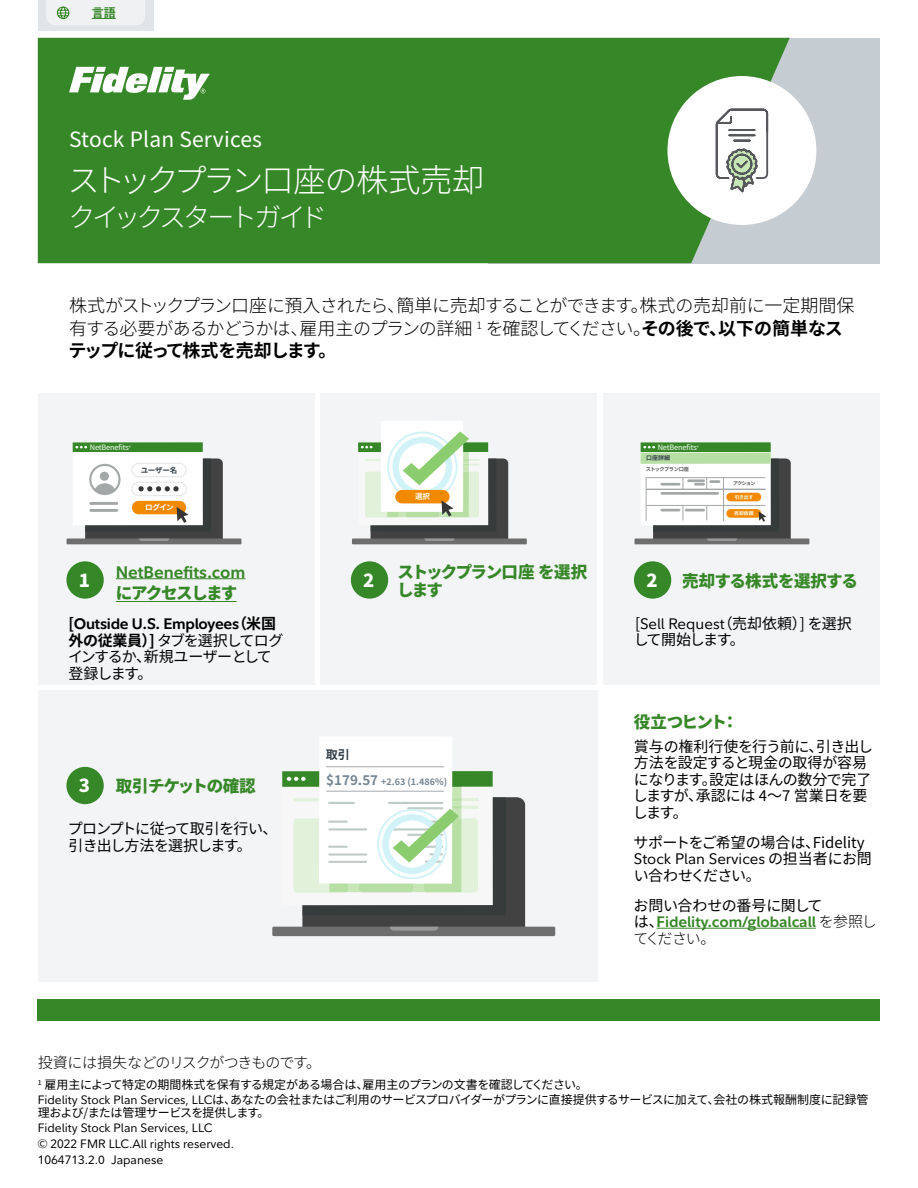
<style>
.page{position:relative;width:918px;height:1188px;background:#fff}
.page>*{position:absolute;margin:0;border:0;box-sizing:border-box;transform-origin:0 0}
.t1{font:300 32.4px "Noto Sans JP";letter-spacing:-.07em;color:#fff}
.t2{font:300 27px "Noto Sans JP";letter-spacing:-.135em;color:#fff}
.t3{font:21px "Noto Sans JP";letter-spacing:.01em;color:#fff}
.t4{font:900 18.45px "Noto Sans JP";color:#fff}
.t5{font:300 18px/22.5px "Noto Sans JP";letter-spacing:-.055em;color:#000}
.t6{font:900 16.5px "Noto Sans JP";letter-spacing:-.05em;color:#368727}
.t7{font:700 16.5px/21.6px "Fidelity Sans";color:#368727}
.t8{font:900 16.5px/18px "Noto Sans JP";letter-spacing:-.1em;color:#368727}
.t9{font:15px/16.5px "Noto Sans JP";letter-spacing:-.02em;color:#000}
.t10{font:15px/16.5px "Noto Sans JP";letter-spacing:-.075em;color:#000}
.t11{font:15px/16.5px "Noto Sans JP";letter-spacing:-.015em;color:#000}
.t12{font:700 15px/16.5px "Fidelity Sans";color:#368727}
.t13{font:15px/16.5px "Noto Sans JP";letter-spacing:-.04em;color:#000}
.t14{font:15px/16.5px "Noto Sans JP";letter-spacing:-.065em;color:#000}
.t15{font:300 15px "Noto Sans JP";letter-spacing:-.06em;color:#000}
.t16{font:700 12.15px "Noto Sans JP";color:#323e48}
.t17{font:12px/13.5px "Noto Sans JP";letter-spacing:-.035em;color:#000}
.t18{font:12px "Fidelity Sans";color:#000}
.t19{font:700 12px "Noto Sans JP";color:#368727}
.t20{font:700 9px "Noto Sans JP";color:#758592}
.t21{font:700 7.5px "Noto Sans JP";letter-spacing:-.045em;color:#fff}
.t22{font:700 7.5px "Noto Sans JP";letter-spacing:-.03em;color:#323e48}
.t23{font:7.35px "Noto Sans JP";letter-spacing:-.02em;color:#fff}
.t24{font:700 6px "Noto Sans JP";color:#323e48}
.t25{font:700 5.25px "Noto Sans JP";letter-spacing:-.1em;color:#58595b}
.t26{font:700 4.95px "Noto Sans JP";letter-spacing:-.125em;color:#58595b}
.t27{font:700 4.8px "Noto Sans JP";letter-spacing:-.025em;color:#fff}
.s1{font-weight:700}
.s2{font-family:"Noto Sans JP";font-weight:900}
.s3{font-family:"Fidelity Sans";font-weight:700}
.s4{font-family:"Fidelity Sans"}
.s5{font-size:13.5px}
.s6{font-family:"Noto Sans JP";font-weight:400;color:#000}
.s7{font-family:"Noto Sans JP";font-weight:300;color:#000}
</style>
<div class="page">
<div style="left:38px;top:0;width:115px;height:31px;background:#e1e5e8"></div>
<div style="left:489px;top:38px;width:391px;height:225px;background:#c5ccd2"></div>
<div style="left:38px;top:38px;width:752px;height:225px;background:#368727"></div>
<div style="left:667px;top:76px;width:149px;height:149px;background:#fff;border-radius:50%"></div>
<svg style="left:715px;top:108px;width:54px;height:85px"></svg>
<div style="left:38px;top:1000px;width:842px;height:21px;background:#368727"></div>
<div style="left:38px;top:394px;width:276px;height:291px;background:#f2f4f5"></div>
<div style="left:604px;top:393px;width:276px;height:291px;background:#f2f4f5"></div>
<hr style="left:116px;top:578px;width:129px;height:1px;background:#368727">
<hr style="left:116px;top:601px;width:121px;height:1px;background:#368727">
<div style="left:66px;top:561px;width:38px;height:38px;background:#368727;border-radius:50%"></div>
<div style="left:85px;top:459px;width:138px;height:85px;background:#424242;border-radius:5px"></div>
<div style="left:67px;top:539px;width:174px;height:5px;background:#6e6e6e"></div>
<svg style="left:139px;top:539px;width:30px;height:2px"></svg>
<div style="left:73px;top:445px;width:130px;height:80px;background:#fff"></div>
<div style="left:73px;top:442px;width:130px;height:10px;background:#368727"></div>
<svg style="left:75px;top:446px;width:12px;height:2px"></svg>
<div style="left:321px;top:393px;width:276px;height:291px;background:#f2f4f5"></div>
<div style="left:371px;top:459px;width:137px;height:85px;background:#424242;border-radius:5px"></div>
<div style="left:352px;top:539px;width:175px;height:5px;background:#6e6e6e"></div>
<svg style="left:425px;top:539px;width:30px;height:2px"></svg>
<div style="left:351px;top:561px;width:37px;height:38px;background:#368727;border-radius:50%"></div>
<div style="left:358px;top:445px;width:130px;height:80px;background:#f7f7f7"></div>
<div style="left:634px;top:561px;width:37px;height:38px;background:#368727;border-radius:50%"></div>
<div style="left:653px;top:459px;width:138px;height:85px;background:#424242;border-radius:5px"></div>
<div style="left:634px;top:539px;width:175px;height:5px;background:#6e6e6e"></div>
<svg style="left:707px;top:539px;width:30px;height:2px"></svg>
<svg style="left:641px;top:452px;width:130px;height:73px"></svg>
<svg style="left:85px;top:459px;width:126px;height:73px"></svg>
<div style="left:38px;top:691px;width:559px;height:291px;background:#f2f4f5"></div>
<div style="left:66px;top:767px;width:38px;height:37px;background:#368727;border-radius:50%"></div>
<div style="left:302px;top:797px;width:223px;height:138px;background:#424242;border-radius:8px"></div>
<div style="left:272px;top:927px;width:283px;height:9px;background:#6e6e6e;border-radius:2px"></div>
<svg style="left:390px;top:927px;width:48px;height:4px"></svg>
<div style="left:282px;top:775px;width:211px;height:130px;background:#f7f7f7"></div>
<div style="left:282px;top:771px;width:211px;height:16px;background:#368727"></div>
<div style="left:319px;top:736px;width:133px;height:148px;background:#fff"></div>
<hr style="left:326px;top:767px;width:118px;height:1px;background:#a7a9ac">
<svg style="left:287px;top:774px;width:219px;height:141px"></svg>
<div style="left:358px;top:442px;width:130px;height:10px;background:#368727"></div>
<div style="left:381px;top:421px;width:82px;height:91px;background:#fff"></div>
<svg style="left:361px;top:431px;width:135px;height:101px"></svg>
<hr style="left:656px;top:928px;width:160px;height:1px;background:#368727">
<div style="left:641px;top:453px;width:130px;height:11px;background:#b7dfa4"></div>
<div style="left:641px;top:442px;width:130px;height:10px;background:#368727"></div>
<svg style="left:643px;top:446px;width:12px;height:2px"></svg>
<hr style="left:646px;top:477px;width:119px;height:1px;background:#a4a7a7">
<hr style="left:646px;top:489px;width:119px;height:1px;background:#a4a7a7">
<hr style="left:646px;top:505px;width:119px;height:1px;background:#a4a7a7">
<hr style="left:646px;top:477px;width:1px;height:44px;background:#a4a7a7">
<svg style="left:653px;top:459px;width:126px;height:72px"></svg>
<svg style="left:46px;top:0;width:99px;height:25px"></svg>
<svg style="left:69px;top:67px;width:141px;height:33px"></svg>
<p class="t19" style="left:92px;top:6px;width:25px">言語</p>
<p class="t3" style="left:69px;top:128px;width:194px">Stock Plan Services</p>
<h2 class="t1" style="left:68px;top:162px;width:418px">ストックプラン口座の株式売却</h2>
<h2 class="t2" style="left:68px;top:202px;width:260px">クイックスタートガイド</h2>
<p class="t5" style="left:68px;top:295px;width:787px">株式がストックプラン口座に預入されたら、簡単に売却することができます。株式の売却前に一定期間保有する必要があるかどうかは、雇用主のプランの詳細 <sup>1</sup> を確認してください。<span class="s1">その後で、以下の簡単なステップに従って株式を売却します。</span></p>
<p class="t23" style="left:90px;top:443px;width:42px">NetBenefits<sup>®</sup></p>
<p class="t22" style="left:141px;top:466px;width:38px">ユーザー名</p>
<p class="t21" style="left:145px;top:503px;width:30px">ログイン</p>
<p class="t4" style="left:79px;top:570px;width:13px">1</p>
<p class="t7" style="left:116px;top:560px;width:131px">NetBenefits.com<span class="s2">にアクセスします</span></p>
<p class="t10" style="left:68px;top:616px;width:217px"><span class="s1">[</span><span class="s3">Outside U.S. Employees</span><span class="s1">（米国外の従業員）]</span> タブを選択してログインするか、新規ユーザーとして登録します。</p>
<p class="t4" style="left:79px;top:775px;width:13px">3</p>
<p class="t6" style="left:116px;top:777px;width:141px">取引チケットの確認</p>
<p class="t14" style="left:68px;top:821px;width:211px">プロンプトに従って取引を行い、引き出し方法を選択します。</p>
<p class="t23" style="left:658px;top:443px;width:42px">NetBenefits<sup>®</sup></p>
<p class="t21" style="left:415px;top:492px;width:16px">選択</p>
<p class="t24" style="left:646px;top:455px;width:25px">口座詳細</p>
<p class="t25" style="left:646px;top:466px;width:45px">ストックプラン口座</p>
<p class="t26" style="left:733px;top:481px;width:24px">アクション</p>
<p class="t27" style="left:735px;top:494px;width:20px">引き出す</p>
<p class="t27" style="left:734px;top:511px;width:21px">売却依頼</p>
<p class="t4" style="left:363px;top:570px;width:13px">2</p>
<p class="t8" style="left:397px;top:563px;width:192px">ストックプラン口座 を選択します</p>
<p class="t4" style="left:646px;top:570px;width:13px">2</p>
<p class="t6" style="left:682px;top:571px;width:177px">売却する株式を選択する</p>
<p class="t13" style="left:634px;top:615px;width:220px">[<span class="s4">Sell Request</span>（売却依頼）] を選択して開始します。</p>
<p class="t16" style="left:326px;top:747px;width:26px">取引</p>
<p class="t20" style="left:326px;top:777px;width:122px"><span class="s5">$179.57</span> +2.63 (1.486%)</p>
<h3 class="t6" style="left:634px;top:713px;width:106px">役立つヒント：</h3>
<p class="t9" style="left:633px;top:738px;width:242px">賞与の権利行使を行う前に、引き出し方法を設定すると現金の取得が容易になります。設定はほんの数分で完了しますが、承認には 4～7 営業日を要します。</p>
<p class="t11" style="left:634px;top:834px;width:240px">サポートをご希望の場合は、Fidelity<br><span class="s4">Stock Plan Services</span> の担当者にお問い合わせください。</p>
<p class="t12" style="left:633px;top:897px;width:245px"><span class="s6">お問い合わせの番号に関して<br>は、</span>Fidelity.com/globalcall <span class="s7">を参照してください。</span></p>
<p class="t15" style="left:38px;top:1055px;width:285px">投資には損失などのリスクがつきものです。</p>
<p class="t17" style="left:38px;top:1078px;width:551px"><sup>1</sup> 雇用主によって特定の期間株式を保有する規定がある場合は、雇用主のプランの文書を確認してください。</p>
<p class="t17" style="left:38px;top:1093px;width:832px"><span class="s4">Fidelity Stock Plan Services, LLC</span>は、あなたの会社またはご利用のサービスプロバイダーがプランに直接提供するサービスに加えて、会社の株式報酬制度に記録管理および/または管理サービスを提供します。</p>
<p class="t18" style="left:38px;top:1120px;width:176px">Fidelity Stock Plan Services, LLC</p>
<p class="t18" style="left:38px;top:1136px;width:198px">© 2022 FMR LLC.All rights reserved.</p>
<p class="t18" style="left:38px;top:1152px;width:127px">1064713.2.0 Japanese</p>
</div>
